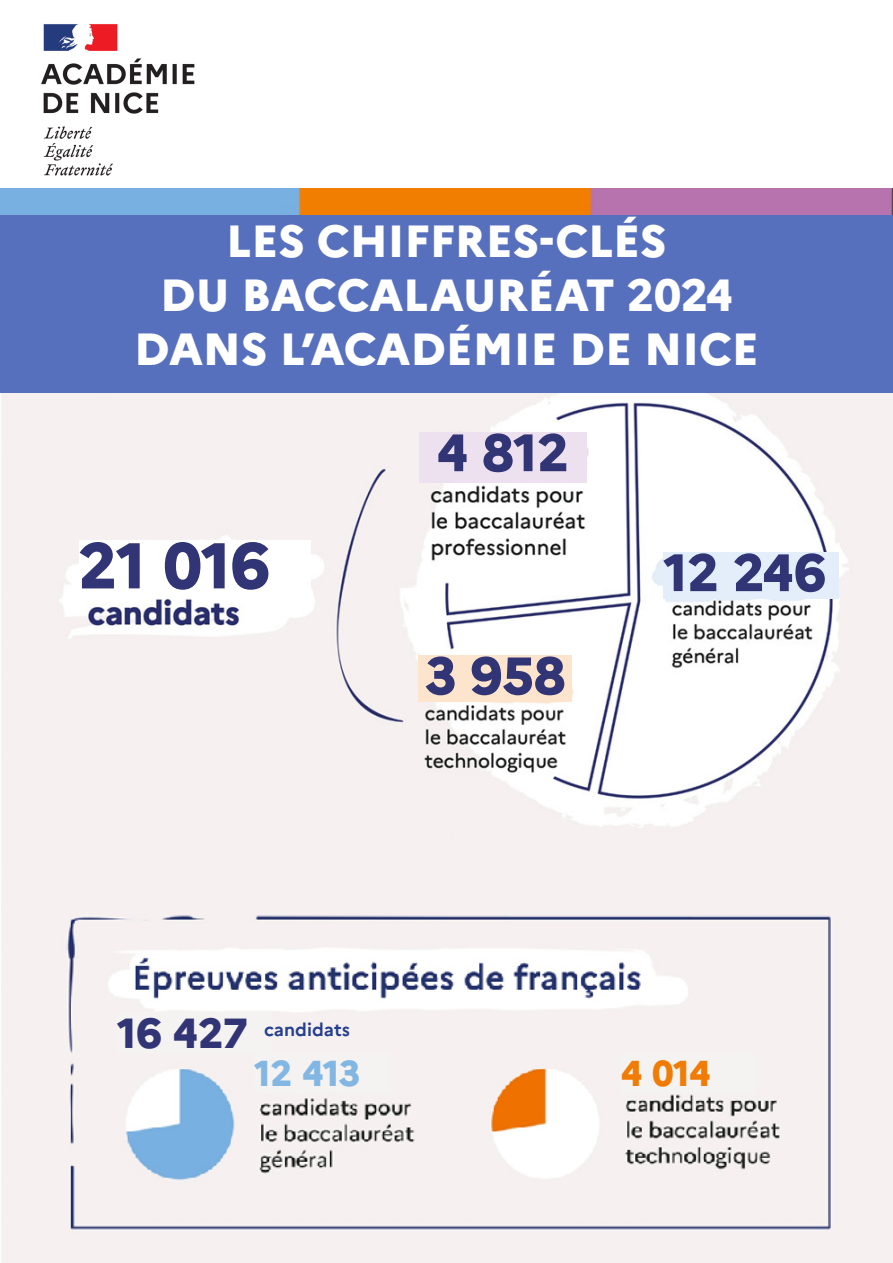
<style>
.page{position:relative;width:893px;height:1263px;background:#fff}
.page>*{position:absolute;margin:0;border:0;box-sizing:border-box;transform-origin:0 0}
.t1{font:800 64.5px "Marianne";color:#323575}
.t2{font:800 52.5px "Marianne";color:#323575}
.t3{font:800 45px "Marianne";color:#fff}
.t4{font:800 42px "Marianne";color:#323575}
.t5{font:800 36px "Marianne";color:#83b7e3}
.t6{font:800 36px "Marianne";color:#f07c05}
.t7{font:700 18px "Marianne";color:#253f8e}
</style>
<div class="page">
<img style="left:1px;top:393px;width:892px;height:870px">
<div style="left:79px;top:540px;width:231px;height:57px;background:#fff"></div>
<div style="left:419px;top:432px;width:168px;height:51px;background:#ede1f0"></div>
<div style="left:663px;top:552px;width:176px;height:46px;background:#e4edfa"></div>
<div style="left:419px;top:655px;width:153px;height:47px;background:#fde4cc"></div>
<div style="left:26px;top:640px;width:302px;height:372px;background:#f6f0f0"></div>
<div style="left:291px;top:867px;width:372px;height:177px;background:#f6f0f0"></div>
<div style="left:321px;top:773px;width:130px;height:177px;background:#f6f0f0"></div>
<div style="left:62px;top:1052px;width:767px;height:211px;background:#f6f0f0"></div>
<img style="left:56px;top:909px;width:795px;height:326px">
<div style="left:117px;top:1012px;width:154px;height:40px;background:#f5f3f1"></div>
<div style="left:621px;top:1052px;width:135px;height:40px;background:#f5f3f1"></div>
<div style="left:254px;top:1052px;width:135px;height:41px;background:#f5f3f1"></div>
<img style="left:41px;top:24px;width:154px;height:152px">
<div style="left:0;top:196px;width:893px;height:197px;background:#5770be"></div>
<img style="left:0;top:188px;width:893px;height:27px">
<p class="t3" style="left:226px;top:214px;width:442px">LES CHIFFRES-CLÉS</p>
<p class="t3" style="left:160px;top:268px;width:574px">DU BACCALAURÉAT 2024</p>
<p class="t3" style="left:134px;top:322px;width:626px">DANS L’ACADÉMIE DE NICE</p>
<p class="t1" style="left:79px;top:526px;width:192px">21 016</p>
<p class="t2" style="left:437px;top:420px;width:134px">4 812</p>
<p class="t2" style="left:425px;top:643px;width:142px">3 958</p>
<p class="t2" style="left:663px;top:540px;width:164px">12 246</p>
<p class="t4" style="left:117px;top:1007px;width:132px">16 427</p>
<p class="t7" style="left:264px;top:1018px;width:87px">candidats</p>
<p class="t5" style="left:254px;top:1051px;width:108px">12 413</p>
<p class="t6" style="left:621px;top:1051px;width:91px">4 014</p>
</div>
